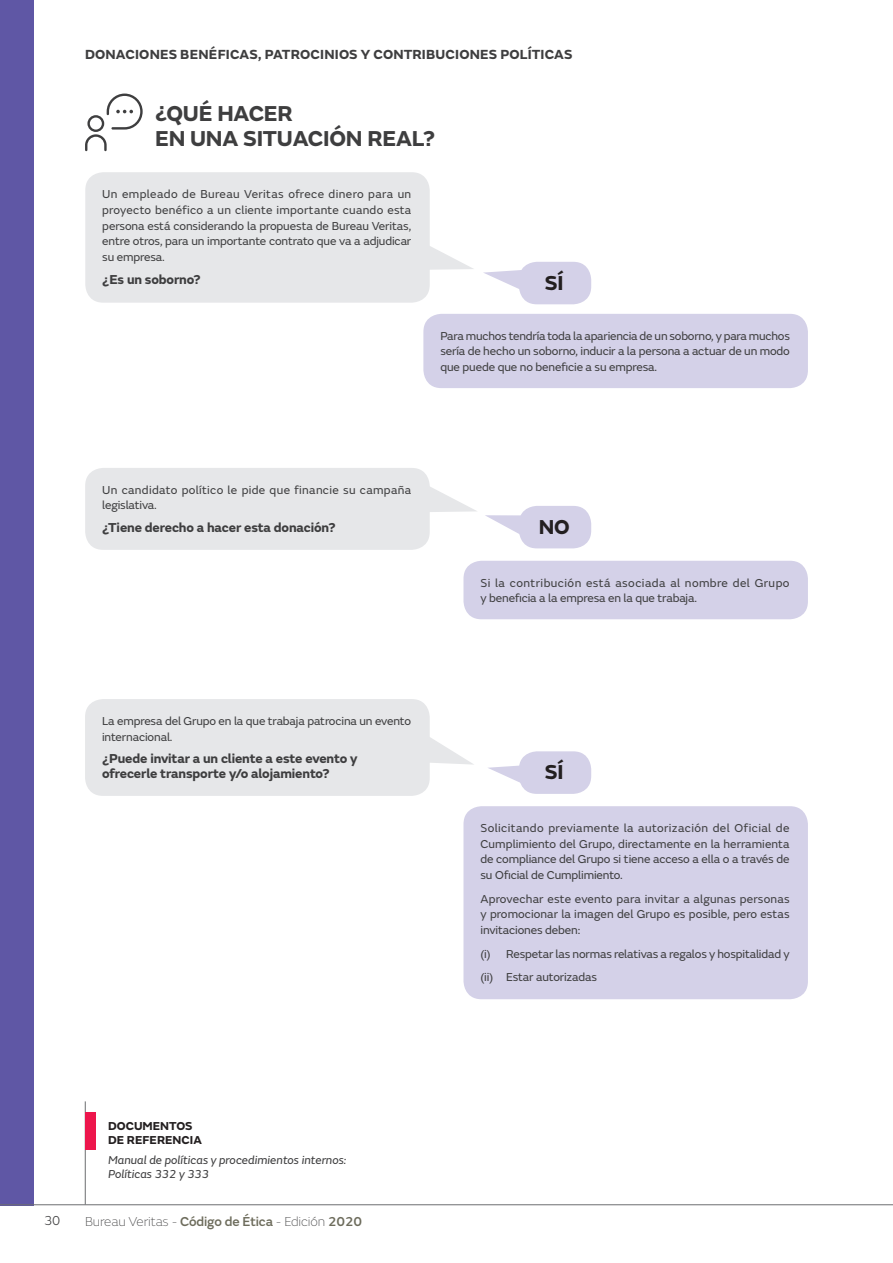
<style>
.page{position:relative;width:893px;height:1263px;background:#fff}
.page>*{position:absolute;margin:0;border:0;box-sizing:border-box;transform-origin:0 0}
.t1{font:700 22.5px/25.5px "FS Emeric";letter-spacing:-.01em;color:#3e3e3f}
.t2{font:700 21px "FS Emeric";color:#231f20}
.t3{font:700 13.8px "FS Emeric";letter-spacing:.01em;color:#3e3e3f}
.t4{font:700 13.5px/15px "FS Emeric";letter-spacing:-.01em;color:#3e3e3f}
.t5{font:100 13.5px "FS Emeric";letter-spacing:-.01em;color:#3e3e3f}
.t6{font:300 13.5px "FS Emeric";color:#3e3e3f}
.t7{font:12px/15.8px "FS Emeric";letter-spacing:-.01em;color:#3e3e3f;text-align:justify}
.t8{font:12px/15.8px "FS Emeric";letter-spacing:.035em;color:#3e3e3f}
.t9{font:italic 12px/14px "FS Emeric";color:#3e3e3f}
.t10{font:12px/15.8px "FS Emeric";letter-spacing:.025em;color:#3e3e3f}
.t11{font:700 12px/14px "FS Emeric";color:#231f20}
.s1{font-weight:500;color:#6d6c5c}
</style>
<div class="page">
<div style="left:0;top:0;width:34px;height:1205px;background:#5f57a5"></div>
<hr style="left:0;top:1204px;width:893px;height:1px;background:#6c6d70">
<svg style="left:430px;top:246px;width:43px;height:24px"></svg>
<svg style="left:430px;top:737px;width:44px;height:28px"></svg>
<div style="left:85px;top:699px;width:345px;height:97px;background:#e6e7e9;border-radius:18px"></div>
<svg style="left:488px;top:763px;width:38px;height:28px"></svg>
<div style="left:463px;top:806px;width:345px;height:193px;background:#d4d1e8;border-radius:18px"></div>
<hr style="left:85px;top:1101px;width:1px;height:103px;background:#6c6d70">
<div style="left:85px;top:1112px;width:10px;height:38px;background:#ed164c"></div>
<div style="left:85px;top:172px;width:345px;height:131px;background:#e6e7e9;border-radius:18px"></div>
<div style="left:423px;top:314px;width:385px;height:74px;background:#d4d1e8;border-radius:18px"></div>
<svg style="left:483px;top:268px;width:40px;height:28px"></svg>
<div style="left:463px;top:561px;width:345px;height:58px;background:#d4d1e8;border-radius:18px"></div>
<div style="left:85px;top:468px;width:345px;height:82px;background:#e6e7e9;border-radius:18px"></div>
<svg style="left:429px;top:482px;width:48px;height:30px"></svg>
<svg style="left:485px;top:515px;width:39px;height:28px"></svg>
<svg style="left:85px;top:94px;width:58px;height:57px"></svg>
<div style="left:519px;top:751px;width:72px;height:43px;background:#d4d1e8;border-radius:18px"></div>
<div style="left:519px;top:262px;width:72px;height:42px;background:#d4d1e8;border-radius:18px"></div>
<div style="left:519px;top:506px;width:72px;height:42px;background:#d4d1e8;border-radius:18px"></div>
<p class="t3" style="left:85px;top:49px;width:489px">DONACIONES BENÉFICAS, PATROCINIOS Y CONTRIBUCIONES POLÍTICAS</p>
<h1 class="t1" style="left:155px;top:102px;width:282px">¿QUÉ HACER<br>EN UNA SITUACIÓN REAL?</h1>
<p class="t7" style="left:102px;top:187px;width:311px">Un empleado de Bureau Veritas ofrece dinero para un proyecto benéfico a un cliente importante cuando esta persona está considerando la propuesta de Bureau Veritas, entre otros, para un importante contrato que va a adjudicar su empresa.</p>
<p class="t4" style="left:102px;top:273px;width:100px">¿Es un soborno?</p>
<h2 class="t2" style="left:545px;top:275px;width:20px">SÍ</h2>
<p class="t7" style="left:440px;top:329px;width:351px">Para muchos tendría toda la apariencia de un soborno, y para muchos sería de hecho un soborno, inducir a la persona a actuar de un modo que puede que no beneficie a su empresa.</p>
<p class="t10" style="left:102px;top:483px;width:311px">Un candidato político le pide que financie su campaña legislativa.</p>
<p class="t4" style="left:102px;top:521px;width:235px">¿Tiene derecho a hacer esta donación?</p>
<h2 class="t2" style="left:539px;top:519px;width:33px">NO</h2>
<p class="t8" style="left:480px;top:576px;width:310px">Si la contribución está asociada al nombre del Grupo y beneficia a la empresa en la que trabaja.</p>
<p class="t7" style="left:102px;top:714px;width:310px">La empresa del Grupo en la que trabaja patrocina un evento internacional.</p>
<p class="t4" style="left:102px;top:752px;width:257px">¿Puede invitar a un cliente a este evento y ofrecerle transporte y/o alojamiento?</p>
<h2 class="t2" style="left:545px;top:764px;width:20px">SÍ</h2>
<p class="t7" style="left:480px;top:821px;width:311px">Solicitando previamente la autorización del Oficial de Cumplimiento del Grupo, directamente en la herramienta de compliance del Grupo si tiene acceso a ella o a través de su Oficial de Cumplimiento.</p>
<p class="t7" style="left:480px;top:892px;width:311px">Aprovechar este evento para invitar a algunas personas y promocionar la imagen del Grupo es posible, pero estas invitaciones deben:</p>
<p class="t7" style="left:480px;top:943px;width:311px;line-height:23.4px">(i) Respetar las normas relativas a regalos y hospitalidad y (ii) Estar autorizadas</p>
<p class="t11" style="left:108px;top:1120px;width:95px">DOCUMENTOS<br>DE REFERENCIA</p>
<p class="t9" style="left:108px;top:1154px;width:240px">Manual de políticas y procedimientos internos:<br>Políticas 332 y 333</p>
<p class="t6" style="left:44px;top:1215px;width:18px">30</p>
<p class="t5" style="left:85px;top:1216px;width:279px">Bureau Veritas - <span class="s1">Código de Ética</span> - Edición <span class="s1">2020</span></p>
</div>
